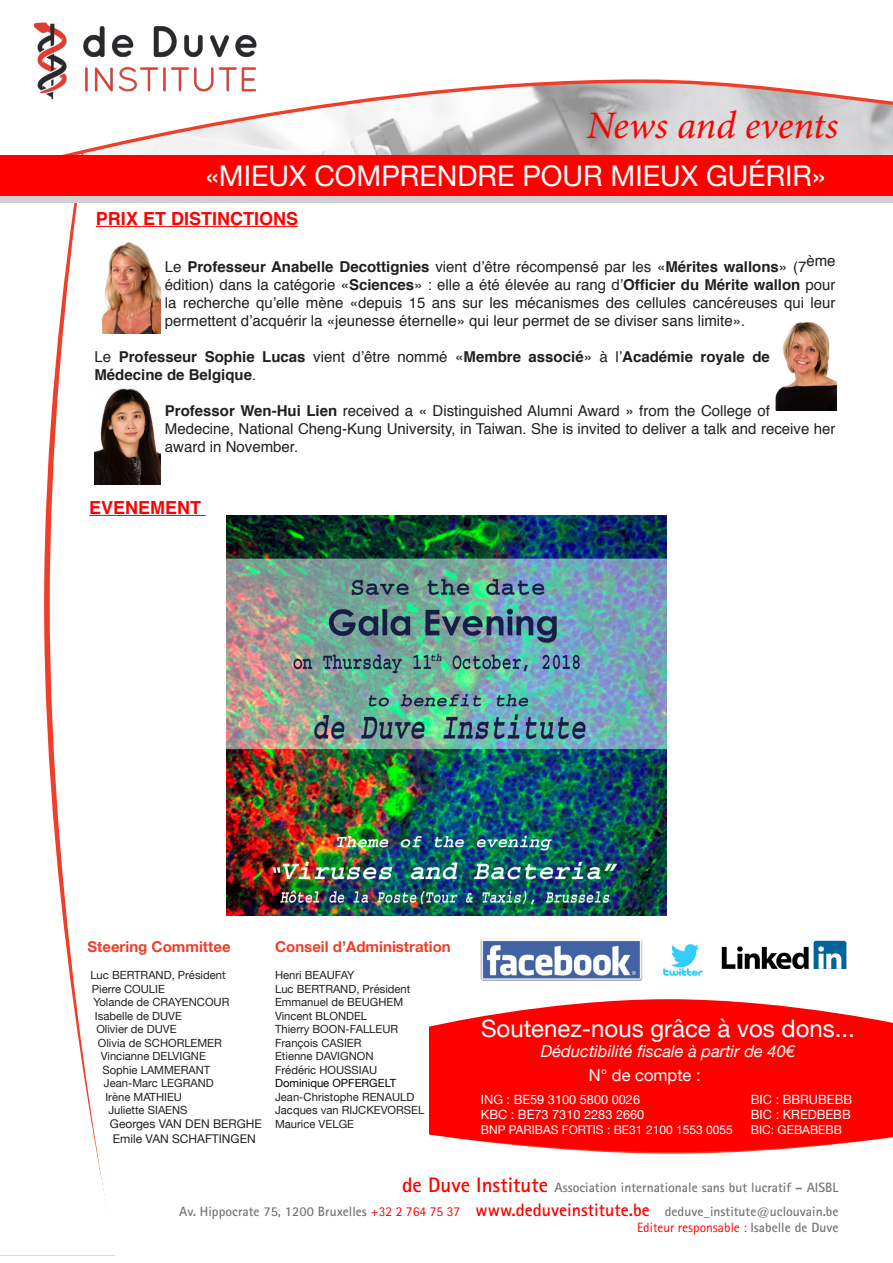
<style>
.page{position:relative;width:893px;height:1263px;background:#fff}
.page>*{position:absolute;margin:0;border:0;box-sizing:border-box;transform-origin:0 0}
.t1{font:italic 39px "Minion Pro";color:#f00}
.t2{font:28.5px "Helvetica Neue";color:#fff}
.t3{font:24px "Helvetica Neue";color:#fff}
.t4{font:700 18px "Helvetica";color:#f00}
.t5{font:italic 16.5px "Helvetica Neue";color:#fff}
.t6{font:16.5px "Helvetica Neue";color:#fff}
.t7{font:15px/18px "Helvetica";color:#231f20;text-align:justify}
.t8{font:700 15px/18px "Helvetica";color:#231f20}
.t9{font:700 15px "Helvetica Neue";color:#ef3e2a}
.t10{font:700 13.5px "Rotis Sans Serif";color:#757679}
.t11{font:13.5px "Rotis Sans Serif";color:#f00}
.t12{font:12.75px "Helvetica Neue";color:#fff}
.t13{font:12px "Helvetica Neue";color:#fff}
.t14{font:12px "Helvetica Neue";color:#231f20}
.t15{font:11.25px "Helvetica Neue";color:#231f20}
.t16{font:11.25px "Helvetica Neue";color:#000}
.s1{font-weight:700}
.s2{font-weight:400}
.s3{font-size:21px;color:#f00}
.s4{font-weight:400;color:#f00}
.s5{font-size:18px;color:#f00}
.s6{font-weight:700;color:#757679}
</style>
<div class="page">
<svg style="left:44px;top:203px;width:73px;height:1003px"></svg>
<div style="left:0;top:171px;width:893px;height:32px;background:#d1d2d4"></div>
<svg style="left:62px;top:79px;width:831px;height:76px"></svg>
<div style="left:429px;top:976px;width:464px;height:192px;background:#f00"></div>
<div style="left:0;top:155px;width:893px;height:40px;background:#f00"></div>
<svg style="left:429px;top:1134px;width:464px;height:41px"></svg>
<svg style="left:429px;top:969px;width:464px;height:58px"></svg>
<img style="left:33px;top:22px;width:230px;height:82px">
<img style="left:481px;top:938px;width:162px;height:43px">
<img style="left:663px;top:944px;width:40px;height:35px">
<hr style="left:96px;top:226px;width:202px;height:1px;background:#f00">
<img style="left:722px;top:941px;width:124px;height:27px">
<img style="left:94px;top:233px;width:67px;height:100px">
<img style="left:775px;top:322px;width:61px;height:88px">
<img style="left:94px;top:384px;width:67px;height:100px">
<hr style="left:89px;top:515px;width:117px;height:1px;background:#f00">
<img style="left:227px;top:515px;width:439px;height:400px">
<p class="t1" style="left:587px;top:99px;width:253px">News and events</p>
<p class="t2" style="left:206px;top:155px;width:621px">«MIEUX COMPRENDRE POUR MIEUX GUÉRIR»</p>
<p class="t4" style="left:96px;top:204px;width:204px">PRIX ET DISTINCTIONS</p>
<p class="t7" style="left:165px;top:258px;width:672px">Le <span class="s1">Professeur Anabelle Decottignies</span> vient d’être récompensé par les «<span class="s1">Mérites wallons</span>» (7ème édition) dans la catégorie «<span class="s1">Sciences</span>» : elle a été élevée au rang d’<span class="s1">Officier du Mérite wallon</span> pour la recherche qu’elle mène «depuis 15 ans sur les mécanismes des cellules cancéreuses qui leur permettent d’acquérir la «jeunesse éternelle» qui leur permet de se diviser sans limite».</p>
<p class="t8" style="left:94px;top:348px;width:677px"><span class="s2">Le</span> Professeur Sophie Lucas <span class="s2">vient d’être nommé «</span>Membre associé<span class="s2">» à l’</span>Académie royale de<br>Médecine de Belgique<span class="s2">.</span></p>
<p class="t7" style="left:165px;top:402px;width:672px;text-align:left"><span class="s1">Professor Wen-Hui Lien</span> received a « Distinguished Alumni Award » from the College of<br>Medecine, National Cheng-Kung University, in Taiwan. She is invited to deliver a talk and receive her award in November.</p>
<p class="t4" style="left:89px;top:493px;width:114px">EVENEMENT</p>
<p class="t9" style="left:87px;top:935px;width:145px">Steering Committee</p>
<p class="t15" style="left:90px;top:967px;width:137px">Luc BERTRAND, Président</p>
<p class="t15" style="left:92px;top:980px;width:75px">Pierre COULIE</p>
<p class="t15" style="left:93px;top:994px;width:138px">Yolande de CRAYENCOUR</p>
<p class="t15" style="left:95px;top:1007px;width:89px">Isabelle de DUVE</p>
<p class="t15" style="left:96px;top:1021px;width:82px">Olivier de DUVE</p>
<p class="t15" style="left:98px;top:1034px;width:125px">Olivia de SCHORLEMER</p>
<p class="t15" style="left:101px;top:1048px;width:107px">Vincianne DELVIGNE</p>
<p class="t15" style="left:102px;top:1061px;width:109px">Sophie LAMMERANT</p>
<p class="t15" style="left:104px;top:1075px;width:111px">Jean-Marc LEGRAND</p>
<p class="t15" style="left:105px;top:1088px;width:78px">Irène MATHIEU</p>
<p class="t15" style="left:108px;top:1102px;width:81px">Juliette SIAENS</p>
<p class="t14" style="left:110px;top:1115px;width:153px">Georges VAN DEN BERGHE</p>
<p class="t14" style="left:113px;top:1130px;width:144px">Emile VAN SCHAFTINGEN</p>
<p class="t9" style="left:275px;top:935px;width:177px">Conseil d’Administration</p>
<p class="t15" style="left:275px;top:967px;width:81px">Henri BEAUFAY</p>
<p class="t15" style="left:275px;top:980px;width:137px">Luc BERTRAND, Président</p>
<p class="t15" style="left:275px;top:994px;width:130px">Emmanuel de BEUGHEM</p>
<p class="t15" style="left:275px;top:1007px;width:94px">Vincent BLONDEL</p>
<p class="t15" style="left:275px;top:1021px;width:125px">Thierry BOON-FALLEUR</p>
<p class="t15" style="left:275px;top:1034px;width:88px">François CASIER</p>
<p class="t15" style="left:275px;top:1048px;width:100px">Etienne DAVIGNON</p>
<p class="t15" style="left:275px;top:1061px;width:104px">Frédéric HOUSSIAU</p>
<p class="t16" style="left:275px;top:1075px;width:123px">Dominique OPFERGELT</p>
<p class="t15" style="left:275px;top:1088px;width:141px">Jean-Christophe RENAULD</p>
<p class="t15" style="left:275px;top:1102px;width:151px">Jacques van RIJCKEVORSEL</p>
<p class="t15" style="left:275px;top:1115px;width:80px">Maurice VELGE</p>
<p class="t3" style="left:481px;top:1011px;width:375px">Soutenez-nous grâce à vos dons...</p>
<p class="t5" style="left:541px;top:1039px;width:256px">Déductibilité fiscale à partir de 40€</p>
<p class="t6" style="left:589px;top:1063px;width:113px">N° de compte :</p>
<p class="t12" style="left:481px;top:1090px;width:161px">ING : BE59 3100 5800 0026</p>
<p class="t12" style="left:751px;top:1090px;width:103px">BIC : BBRUBEBB</p>
<p class="t12" style="left:481px;top:1105px;width:165px">KBC : BE73 7310 2283 2660</p>
<p class="t12" style="left:751px;top:1105px;width:101px">BIC : KREDBEBB</p>
<p class="t13" style="left:481px;top:1121px;width:253px">BNP PARIBAS FORTIS : BE31 2100 1553 0055</p>
<p class="t13" style="left:751px;top:1121px;width:93px">BIC: GEBABEBB</p>
<p class="t10" style="left:402px;top:1179px;width:438px"><span class="s3">de Duve Institute</span> Association internationale sans but lucratif – AISBL</p>
<p class="t10" style="left:179px;top:1203px;width:661px">Av. Hippocrate 75, 1200 Bruxelles <span class="s4">+32 2 764 75 37</span> <span class="s5">www.deduveinstitute.be</span> deduve_institute@uclouvain.be</p>
<p class="t11" style="left:637px;top:1219px;width:203px">Editeur responsable : <span class="s6">Isabelle de Duve</span></p>
</div>
